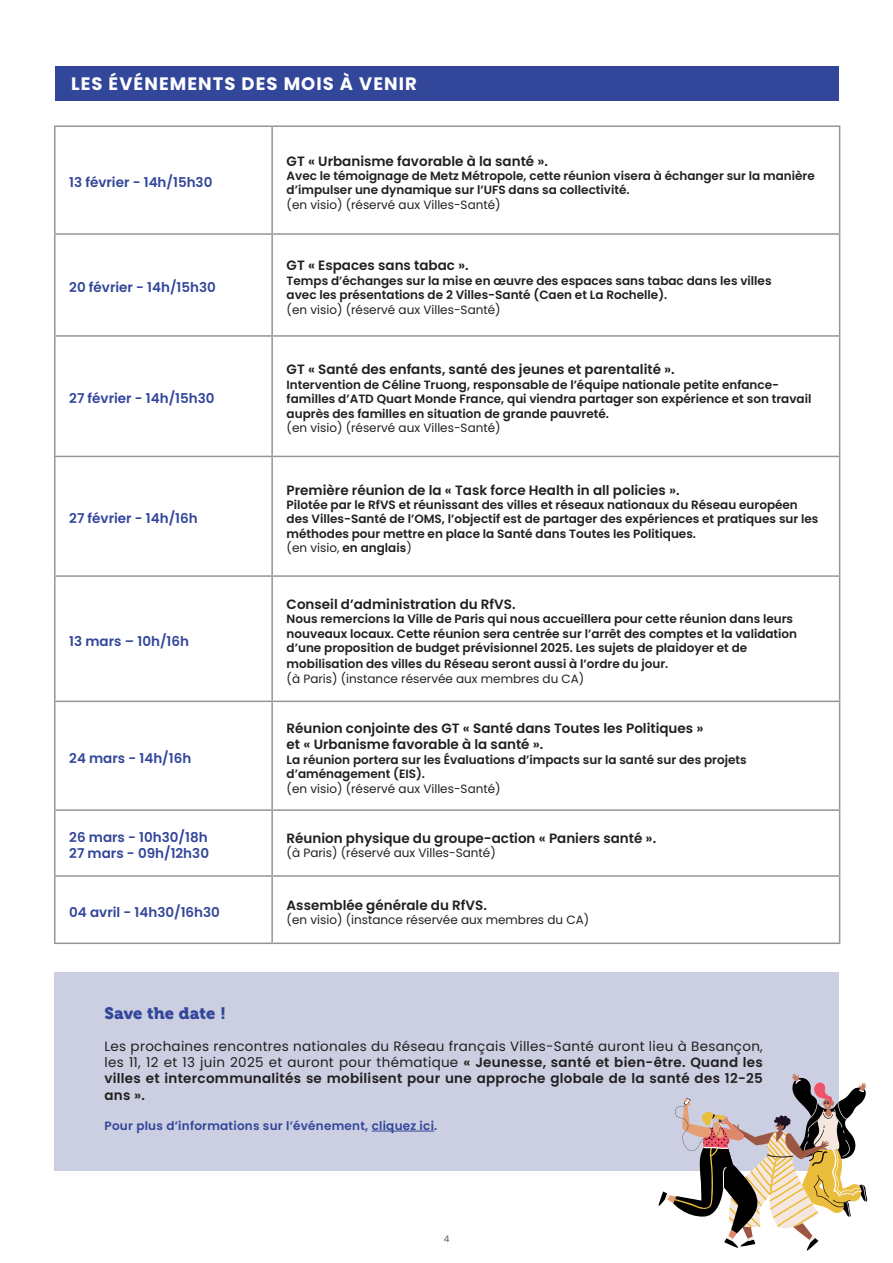
<style>
.page{position:relative;width:893px;height:1263px;background:#fff}
.page>*{position:absolute;margin:0;border:0;box-sizing:border-box;transform-origin:0 0}
.t1{font:700 18px "Poppins";letter-spacing:.06em;color:#fff}
.t2{font:16.5px "Museo 900";letter-spacing:.01em;color:#32469a}
.t3{font:600 13.5px/16.2px "Poppins";color:#231f20}
.t4{font:13.5px/16.2px "Poppins";letter-spacing:.02em;color:#231f20;text-align:justify}
.t5{font:600 13.5px/16.2px "Poppins";color:#32469a}
.t6{font:600 12px/14.4px "Poppins";color:#231f20}
.t7{font:12px "Poppins";color:#231f20}
.t8{font:600 12px "Poppins";letter-spacing:.02em;color:#32469a}
.t9{font:9px "Poppins";color:#57585a}
.s1{font-weight:400}
.s2{font-weight:600}
</style>
<div class="page">
<div style="left:55px;top:66px;width:783px;height:35px;background:#32469a"></div>
<hr style="left:54px;top:125px;width:218px;height:2px;background:#939598">
<hr style="left:54px;top:127px;width:2px;height:106px;background:#939598">
<hr style="left:272px;top:125px;width:568px;height:2px;background:#939598">
<hr style="left:271px;top:127px;width:2px;height:106px;background:#939598">
<hr style="left:839px;top:127px;width:1px;height:106px;background:#939598">
<hr style="left:54px;top:233px;width:218px;height:2px;background:#939598">
<hr style="left:54px;top:235px;width:2px;height:100px;background:#939598">
<hr style="left:272px;top:233px;width:568px;height:2px;background:#939598">
<hr style="left:271px;top:235px;width:2px;height:100px;background:#939598">
<hr style="left:839px;top:235px;width:1px;height:100px;background:#939598">
<hr style="left:54px;top:335px;width:218px;height:2px;background:#939598">
<hr style="left:54px;top:337px;width:2px;height:119px;background:#939598">
<hr style="left:272px;top:335px;width:568px;height:2px;background:#939598">
<hr style="left:271px;top:337px;width:2px;height:119px;background:#939598">
<hr style="left:839px;top:337px;width:1px;height:119px;background:#939598">
<hr style="left:54px;top:456px;width:218px;height:1px;background:#939598">
<hr style="left:54px;top:457px;width:2px;height:118px;background:#939598">
<hr style="left:272px;top:456px;width:568px;height:1px;background:#939598">
<hr style="left:271px;top:457px;width:2px;height:118px;background:#939598">
<hr style="left:839px;top:457px;width:1px;height:118px;background:#939598">
<hr style="left:54px;top:575px;width:218px;height:2px;background:#939598">
<hr style="left:54px;top:577px;width:2px;height:124px;background:#939598">
<hr style="left:272px;top:575px;width:568px;height:2px;background:#939598">
<hr style="left:271px;top:577px;width:2px;height:124px;background:#939598">
<hr style="left:839px;top:577px;width:1px;height:124px;background:#939598">
<hr style="left:54px;top:701px;width:218px;height:1px;background:#939598">
<hr style="left:54px;top:702px;width:2px;height:107px;background:#939598">
<hr style="left:272px;top:701px;width:568px;height:1px;background:#939598">
<hr style="left:271px;top:702px;width:2px;height:107px;background:#939598">
<hr style="left:839px;top:702px;width:1px;height:107px;background:#939598">
<hr style="left:54px;top:809px;width:218px;height:2px;background:#939598">
<hr style="left:54px;top:811px;width:2px;height:64px;background:#939598">
<hr style="left:272px;top:809px;width:568px;height:2px;background:#939598">
<hr style="left:271px;top:811px;width:2px;height:64px;background:#939598">
<hr style="left:839px;top:811px;width:1px;height:64px;background:#939598">
<hr style="left:54px;top:875px;width:218px;height:2px;background:#939598">
<hr style="left:54px;top:877px;width:2px;height:65px;background:#939598">
<hr style="left:272px;top:875px;width:568px;height:2px;background:#939598">
<hr style="left:271px;top:877px;width:2px;height:65px;background:#939598">
<hr style="left:839px;top:877px;width:1px;height:65px;background:#939598">
<hr style="left:54px;top:942px;width:218px;height:2px;background:#939598">
<hr style="left:272px;top:942px;width:568px;height:2px;background:#939598">
<div style="left:54px;top:972px;width:785px;height:198px;background:#cccfe1"></div>
<hr style="left:372px;top:1131px;width:62px;height:1px;background:#32469a">
<svg style="left:658px;top:1073px;width:209px;height:178px"></svg>
<h1 class="t1" style="left:71px;top:73px;width:347px">LES ÉVÉNEMENTS DES MOIS À VENIR</h1>
<p class="t5" style="left:69px;top:174px;width:145px">13 février - 14h/15h30</p>
<p class="t5" style="left:69px;top:279px;width:148px">20 février - 14h/15h30</p>
<p class="t5" style="left:69px;top:390px;width:147px">27 février - 14h/15h30</p>
<p class="t5" style="left:69px;top:511px;width:130px">27 février - 14h/16h</p>
<p class="t5" style="left:69px;top:633px;width:121px">13 mars – 10h/16h</p>
<p class="t5" style="left:69px;top:750px;width:124px">24 mars - 14h/16h</p>
<p class="t3" style="left:287px;top:153px;width:263px">GT « Urbanisme favorable à la santé ».</p>
<p class="t6" style="left:287px;top:169px;width:530px">Avec le témoignage de Metz Métropole, cette réunion visera à échanger sur la manière d’impulser une dynamique sur l’UFS dans sa collectivité.</p>
<p class="t7" style="left:287px;top:198px;width:216px">(en visio) (réservé aux Villes-Santé)</p>
<p class="t3" style="left:287px;top:258px;width:184px">GT « Espaces sans tabac ».</p>
<p class="t6" style="left:287px;top:274px;width:486px">Temps d’échanges sur la mise en œuvre des espaces sans tabac dans les villes avec les présentations de 2 Villes-Santé (Caen et La Rochelle).</p>
<p class="t7" style="left:287px;top:302px;width:216px">(en visio) (réservé aux Villes-Santé)</p>
<p class="t3" style="left:287px;top:362px;width:390px">GT « Santé des enfants, santé des jeunes et parentalité ».</p>
<p class="t6" style="left:287px;top:377px;width:526px">Intervention de Céline Truong, responsable de l’équipe nationale petite enfance&shy;familles d’ATD Quart Monde France, qui viendra partager son expérience et son travail auprès des familles en situation de grande pauvreté.</p>
<p class="t7" style="left:287px;top:421px;width:216px">(en visio) (réservé aux Villes-Santé)</p>
<p class="t3" style="left:287px;top:482px;width:394px">Première réunion de la « Task force Health in all policies ».</p>
<p class="t6" style="left:287px;top:498px;width:533px">Pilotée par le RfVS et réunissant des villes et réseaux nationaux du Réseau européen des Villes-Santé de l’OMS, l’objectif est de partager des expériences et pratiques sur les méthodes pour mettre en place la Santé dans Toutes les Politiques.<br><span class="s1">(en visio,</span> en anglais<span class="s1">)</span></p>
<p class="t3" style="left:287px;top:596px;width:230px">Conseil d’administration du RfVS.</p>
<p class="t6" style="left:287px;top:612px;width:512px">Nous remercions la Ville de Paris qui nous accueillera pour cette réunion dans leurs nouveaux locaux. Cette réunion sera centrée sur l’arrêt des comptes et la validation d’une proposition de budget prévisionnel 2025. Les sujets de plaidoyer et de</p>
<p class="t6" style="left:287px;top:657px;width:383px">mobilisation des villes du Réseau seront aussi à l’ordre du jour.</p>
<p class="t7" style="left:287px;top:671px;width:299px">(à Paris) (instance réservée aux membres du CA)</p>
<p class="t3" style="left:287px;top:720px;width:418px">Réunion conjointe des GT « Santé dans Toutes les Politiques » et « Urbanisme favorable à la santé ».</p>
<p class="t6" style="left:287px;top:752px;width:461px">La réunion portera sur les Évaluations d’impacts sur la santé sur des projets d’aménagement (EIS).</p>
<p class="t7" style="left:287px;top:781px;width:216px">(en visio) (réservé aux Villes-Santé)</p>
<p class="t5" style="left:69px;top:829px;width:141px">26 mars - 10h30/18h<br>27 mars - 09h/12h30</p>
<p class="t3" style="left:287px;top:830px;width:371px">Réunion physique du groupe-action « Paniers santé ».</p>
<p class="t7" style="left:287px;top:846px;width:211px">(à Paris) (réservé aux Villes-Santé)</p>
<p class="t5" style="left:69px;top:904px;width:152px">04 avril - 14h30/16h30</p>
<p class="t3" style="left:287px;top:897px;width:202px">Assemblée générale du RfVS.</p>
<p class="t7" style="left:287px;top:913px;width:304px">(en visio) (instance réservée aux membres du CA)</p>
<h2 class="t2" style="left:105px;top:1003px;width:123px">Save the date !</h2>
<p class="t4" style="left:105px;top:1038px;width:660px">Les prochaines rencontres nationales du Réseau français Villes-Santé auront lieu à Besançon, les 11, 12 et 13 juin 2025 et auront pour thématique <span class="s2">« Jeunesse, santé et bien-être. Quand les villes et intercommunalités se mobilisent pour une approche globale de la santé des 12-25 ans ».</span></p>
<p class="t8" style="left:105px;top:1119px;width:334px">Pour plus d’informations sur l’événement, cliquez ici.</p>
<p class="t9" style="left:444px;top:1234px;width:7px">4</p>
</div>
